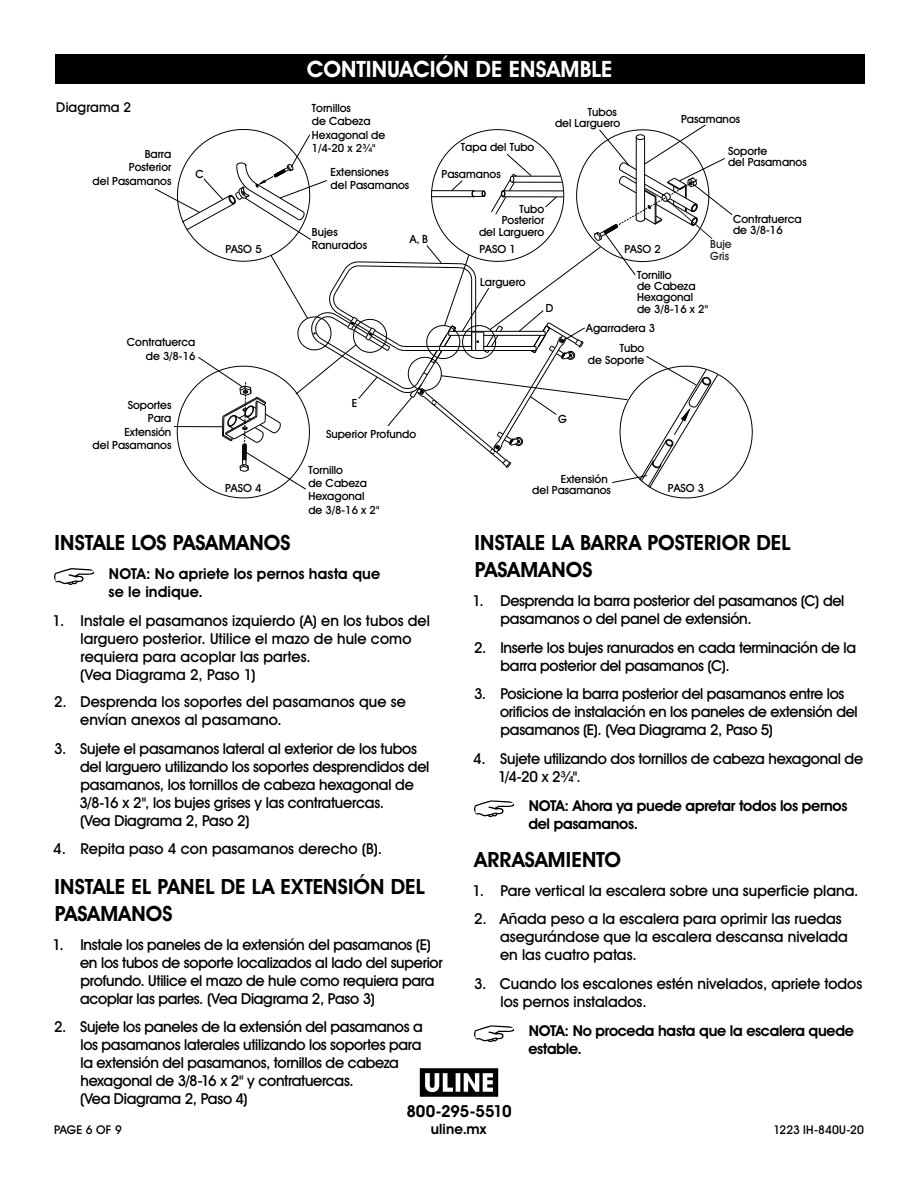
<style>
.page{position:relative;width:918px;height:1188px;background:#fff}
.page>*{position:absolute;margin:0;border:0;box-sizing:border-box;transform-origin:0 0}
.t1{font:700 22.5px "Uline Two Knine";letter-spacing:.005em;color:#fff}
.t2{font:700 21px/27px "Uline Two Knine";letter-spacing:.005em;color:#000}
.t3{font:700 16.5px "Uline Two Knine";letter-spacing:-.015em;color:#000}
.t4{font:15px/18px "Uline Two Knine";letter-spacing:-.015em;color:#000}
.t5{font:15px/18px "Uline Two Knine";letter-spacing:.005em;color:#000}
.t6{font:700 15px/18px "Uline Two Knine";letter-spacing:-.015em;color:#000}
.t7{font:700 15px/18px "Uline Two Knine";letter-spacing:.005em;color:#000}
.t8{font:700 14.25px "Uline Two Knine";letter-spacing:.01em;color:#000}
.t9{font:13.5px "Uline Two Knine";letter-spacing:.01em;color:#000}
.t10{font:12px "Uline Two Knine";color:#000}
.t11{font:11.25px/13.5px "Uline Two Knine";color:#000;text-align:right}
.t12{font:11.25px/12.6px "Uline Two Knine";color:#242426}
</style>
<div class="page">
<div style="left:55px;top:54px;width:810px;height:30px;background:#000"></div>
<svg style="left:54px;top:568px;width:41px;height:17px"></svg>
<svg style="left:474px;top:800px;width:41px;height:17px"></svg>
<svg style="left:474px;top:1025px;width:41px;height:17px"></svg>
<svg style="left:420px;top:1068px;width:78px;height:29px"></svg>
<svg style="left:155px;top:124px;width:598px;height:374px"></svg>
<p class="t9" style="left:56px;top:99px;width:76px">Diagrama 2</p>
<p class="t11" style="left:93px;top:147px;width:80px">Barra<br>Posterior<br>del Pasamanos</p>
<p class="t11" style="left:195px;top:167px;width:10px">C</p>
<p class="t11" style="left:127px;top:335px;width:70px">Contratuerca de 3/8-16</p>
<p class="t11" style="left:93px;top:398px;width:80px">Soportes<br>Para<br>Extensión<br>del Pasamanos</p>
<h1 class="t1" style="left:307px;top:56px;width:307px">CONTINUACIÓN DE ENSAMBLE</h1>
<p class="t11" style="left:312px;top:101px;width:75px;text-align:left">Tornillos<br>de Cabeza<br>Hexagonal de<br>1/4-20 x 2¾"</p>
<p class="t11" style="left:331px;top:165px;width:80px;text-align:left">Extensiones<br>del Pasamanos</p>
<p class="t11" style="left:312px;top:225px;width:57px;text-align:left">Bujes<br>Ranurados</p>
<p class="t11" style="left:555px;top:106px;width:67px;line-height:11.2px">Tubos<br>del Larguero</p>
<p class="t11" style="left:681px;top:112px;width:61px">Pasamanos</p>
<p class="t11" style="left:728px;top:145px;width:80px;line-height:11.2px;text-align:left">Soporte<br>del Pasamanos</p>
<p class="t11" style="left:461px;top:140px;width:75px">Tapa del Tubo</p>
<p class="t11" style="left:442px;top:167px;width:61px">Pasamanos</p>
<p class="t11" style="left:479px;top:203px;width:67px;line-height:11.2px">Tubo<br>Posterior<br>del Larguero</p>
<p class="t11" style="left:733px;top:213px;width:70px;line-height:11.2px;text-align:left">Contratuerca de 3/8-16</p>
<p class="t11" style="left:410px;top:232px;width:19px">A, B</p>
<p class="t12" style="left:710px;top:237px;width:23px">Buje<br>Gris</p>
<p class="t11" style="left:225px;top:242px;width:38px">PASO 5</p>
<p class="t11" style="left:480px;top:242px;width:38px">PASO 1</p>
<p class="t11" style="left:480px;top:275px;width:47px">Larguero</p>
<p class="t11" style="left:625px;top:242px;width:38px">PASO 2</p>
<p class="t11" style="left:637px;top:269px;width:73px;line-height:11.2px;text-align:left">Tornillo<br>de Cabeza<br>Hexagonal de 3/8-16 x 2"</p>
<p class="t11" style="left:546px;top:301px;width:9px">D</p>
<p class="t11" style="left:586px;top:321px;width:71px">Agarradera 3</p>
<p class="t11" style="left:352px;top:396px;width:7px">E</p>
<p class="t11" style="left:326px;top:427px;width:92px">Superior Profundo</p>
<p class="t11" style="left:558px;top:412px;width:10px">G</p>
<p class="t11" style="left:588px;top:343px;width:58px;line-height:11.2px">Tubo<br>de Soporte</p>
<p class="t11" style="left:308px;top:463px;width:73px;text-align:left">Tornillo<br>de Cabeza<br>Hexagonal de 3/8-16 x 2"</p>
<p class="t11" style="left:532px;top:474px;width:80px;line-height:11.2px">Extensión<br>del Pasamanos</p>
<p class="t11" style="left:225px;top:481px;width:38px">PASO 4</p>
<p class="t11" style="left:668px;top:481px;width:38px">PASO 3</p>
<h2 class="t2" style="left:55px;top:529px;width:237px">INSTALE LOS PASAMANOS</h2>
<p class="t7" style="left:109px;top:564px;width:273px">NOTA: No apriete los pernos hasta que se le indique.</p>
<p class="t5" style="left:80px;top:611px;width:352px;text-indent:-27px">1. Instale el pasamanos izquierdo (A) en los tubos del larguero posterior. Utilice el mazo de hule como requiera para acoplar las partes.<br>(Vea Diagrama 2, Paso 1)</p>
<p class="t5" style="left:80px;top:692px;width:327px;text-indent:-26px">2. Desprenda los soportes del pasamanos que se envían anexos al pasamano.</p>
<p class="t4" style="left:80px;top:739px;width:351px;text-indent:-26px">3. Sujete el pasamanos lateral al exterior de los tubos del larguero utilizando los soportes desprendidos del pasamanos, los tornillos de cabeza hexagonal de 3/8-16 x 2", los bujes grises y las contratuercas.<br>(Vea Diagrama 2, Paso 2)</p>
<p class="t5" style="left:53px;top:840px;width:330px">4. Repita paso 4 con pasamanos derecho (B).</p>
<h2 class="t2" style="left:55px;top:873px;width:372px">INSTALE EL PANEL DE LA EXTENSIÓN DEL<br>PASAMANOS</h2>
<p class="t4" style="left:80px;top:935px;width:364px;text-indent:-27px">1. Instale los paneles de la extensión del pasamanos (E) en los tubos de soporte localizados al lado del superior profundo. Utilice el mazo de hule como requiera para acoplar las partes. (Vea Diagrama 2, Paso 3)</p>
<p class="t4" style="left:80px;top:1018px;width:344px;text-indent:-26px">2. Sujete los paneles de la extensión del pasamanos a los pasamanos laterales utilizando los soportes para la extensión del pasamanos, tornillos de cabeza hexagonal de 3/8-16 x 2" y contratuercas.<br>(Vea Diagrama 2, Paso 4)</p>
<h2 class="t2" style="left:475px;top:529px;width:318px">INSTALE LA BARRA POSTERIOR DEL<br>PASAMANOS</h2>
<p class="t4" style="left:501px;top:591px;width:345px;text-indent:-28px">1. Desprenda la barra posterior del pasamanos (C) del pasamanos o del panel de extensión.</p>
<p class="t4" style="left:501px;top:638px;width:357px;text-indent:-26px">2. Inserte los bujes ranurados en cada terminación de la barra posterior del pasamanos (C).</p>
<p class="t4" style="left:500px;top:685px;width:359px;text-indent:-26px">3. Posicione la barra posterior del pasamanos entre los orificios de instalación en los paneles de extensión del pasamanos (E). (Vea Diagrama 2, Paso 5)</p>
<p class="t4" style="left:498px;top:750px;width:367px;text-indent:-25px">4. Sujete utilizando dos tornillos de cabeza hexagonal de<br>1/4-20 x 2¾".</p>
<p class="t6" style="left:528px;top:797px;width:321px">NOTA: Ahora ya puede apretar todos los pernos del pasamanos.</p>
<h2 class="t2" style="left:475px;top:846px;width:148px">ARRASAMIENTO</h2>
<p class="t4" style="left:473px;top:881px;width:387px">1. Pare vertical la escalera sobre una superficie plana.</p>
<p class="t4" style="left:500px;top:910px;width:349px;text-indent:-26px">2. Añada peso a la escalera para oprimir las ruedas asegurándose que la escalera descansa nivelada en las cuatro patas.</p>
<p class="t4" style="left:501px;top:975px;width:363px;text-indent:-26px">3. Cuando los escalones estén nivelados, apriete todos los pernos instalados.</p>
<p class="t6" style="left:528px;top:1022px;width:327px">NOTA: No proceda hasta que la escalera quede estable.</p>
<p class="t3" style="left:406px;top:1101px;width:107px">800-295-5510</p>
<p class="t8" style="left:431px;top:1120px;width:57px">uline.mx</p>
<p class="t10" style="left:54px;top:1122px;width:69px">PAGE 6 OF 9</p>
<p class="t10" style="left:774px;top:1122px;width:92px">1223 IH-840U-20</p>
</div>
